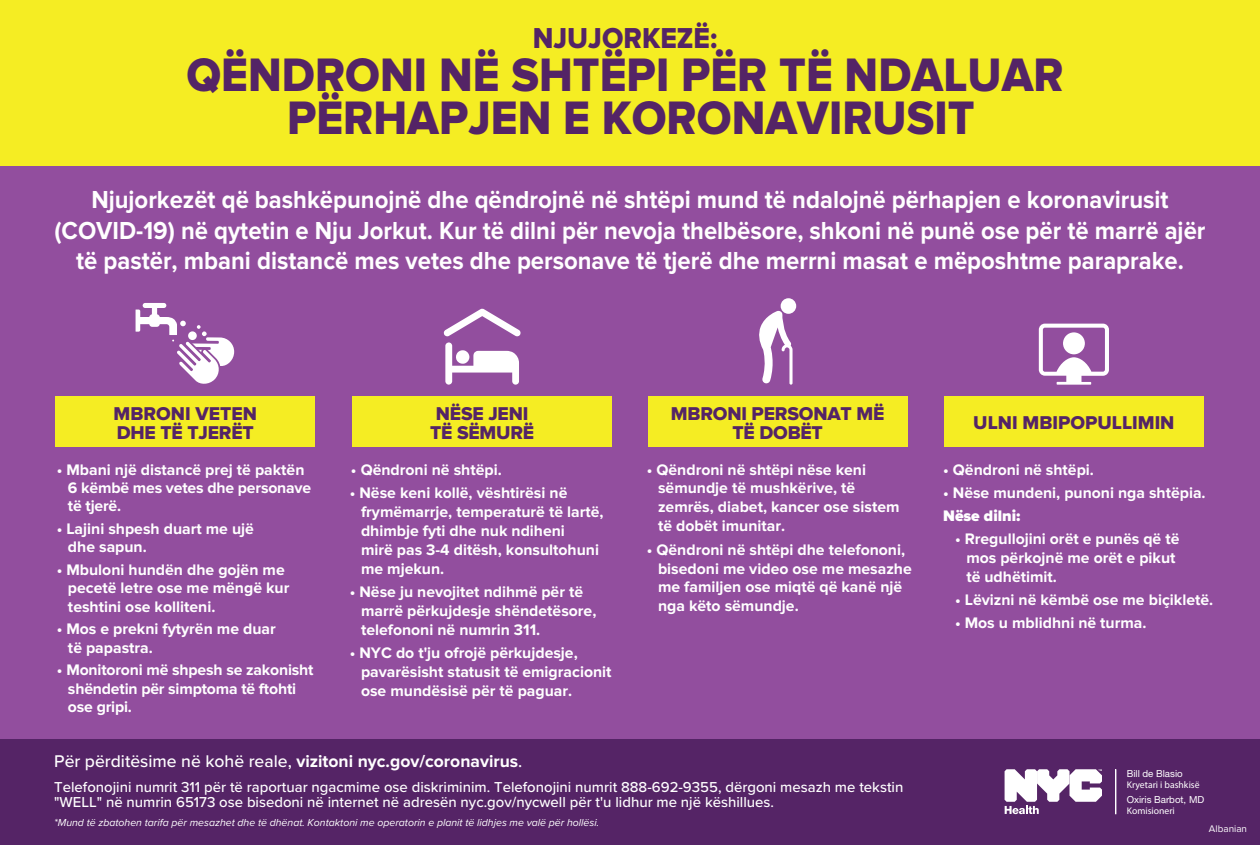
<style>
.page{position:relative;width:1260px;height:845px;background:#fff}
.page>*{position:absolute;margin:0;border:0;box-sizing:border-box;transform-origin:0 0}
.t1{font:48.65px/43.1px "Proxima Nova Extrabld";color:#542466;text-align:center;scale:.94 1}
.t2{font:29.93px "Proxima Nova Extrabld";color:#542466;scale:.94 1}
.t3{font:700 25.55px/30.6px "Proxima Nova";color:#fff;text-align:center;scale:.94 1}
.t4{font:19.25px/19.2px "Proxima Nova Extrabld";letter-spacing:-.01em;color:#542466;text-align:center}
.t5{font:500 17.5px "Proxima Nova";color:#fff}
.t6{font:700 15.75px/18.9px "Proxima Nova";color:#fff}
.t7{font:900 15.75px "Proxima Nova";color:#fff}
.t8{font:500 14.88px/14.9px "Proxima Nova";color:#fff}
.t9{font:italic 10.5px "Proxima Nova";color:#fff}
.t10{font:9.97px "Proxima Nova";color:#fff}
.t11{font:9.62px "Myriad Pro";color:#fff}
.t12{font:9.62px "Helvetica Neue LT Std";color:#fff}
.s1{font-weight:700}
</style>
<div class="page">
<div style="left:0;top:47px;width:1260px;height:748px;background:#924e9e"></div>
<div style="left:0;top:0;width:1260px;height:166px;background:#f5ed23"></div>
<div style="left:0;top:738px;width:1260px;height:106px;background:#552466"></div>
<div style="left:1115px;top:768px;width:1px;height:45px;border:1px solid #fff"></div>
<svg style="left:1005px;top:769px;width:97px;height:44px"></svg>
<svg style="left:136px;top:303px;width:99px;height:81px"></svg>
<div style="left:55px;top:396px;width:260px;height:51px;background:#f5ed23"></div>
<svg style="left:444px;top:308px;width:77px;height:76px"></svg>
<div style="left:352px;top:396px;width:260px;height:51px;background:#f5ed23"></div>
<svg style="left:1039px;top:323px;width:70px;height:61px"></svg>
<div style="left:1063px;top:332px;width:22px;height:22px;background:#fff;border-radius:50%"></div>
<div style="left:944px;top:396px;width:260px;height:51px;background:#f5ed23"></div>
<div style="left:648px;top:396px;width:260px;height:51px;background:#f5ed23"></div>
<svg style="left:759px;top:310px;width:34px;height:74px"></svg>
<div style="left:781px;top:298px;width:15px;height:16px;background:#fff;border-radius:50%"></div>
<h2 class="t2" style="left:533px;top:21px;width:198px">NJUJORKEZË:</h2>
<h1 class="t1" style="left:186px;top:55px;width:935px">QËNDRONI NË SHTËPI PËR TË NDALUAR<br>PËRHAPJEN E KORONAVIRUSIT</h1>
<p class="t3" style="left:55px;top:185px;width:1226px">Njujorkezët që bashkëpunojnë dhe qëndrojnë në shtëpi mund të ndalojnë përhapjen e koronavirusit (COVID-19) në qytetin e Nju Jorkut. Kur të dilni për nevoja thelbësore, shkoni në punë ose për të marrë ajër të pastër, mbani distancë mes vetes dhe personave të tjerë dhe merrni masat e mëposhtme paraprake.</p>
<p class="t4" style="left:114px;top:404px;width:145px;text-align:left">MBRONI VETEN<br>DHE TË TJERËT</p>
<p class="t6" style="left:68px;top:460px;width:245px;line-height:18.4px;text-indent:-11px">• Mbani një distancë prej të paktën<br>6 këmbë mes vetes dhe personave të tjerë.</p>
<p class="t6" style="left:68px;top:519px;width:187px;line-height:18.4px;text-indent:-11px">• Lajini shpesh duart me ujë dhe sapun.</p>
<p class="t6" style="left:68px;top:560px;width:223px;line-height:18.4px;text-indent:-11px">• Mbuloni hundën dhe gojën me pecetë letre ose me mëngë kur teshtini ose kolliteni.</p>
<p class="t6" style="left:68px;top:620px;width:209px;line-height:18.4px;text-indent:-11px">• Mos e prekni fytyrën me duar të papastra.</p>
<p class="t6" style="left:68px;top:661px;width:247px;line-height:18.4px;text-indent:-11px">• Monitoroni më shpesh se zakonisht shëndetin për simptoma të ftohti ose gripi.</p>
<p class="t4" style="left:430px;top:404px;width:106px">NËSE JENI<br>TË SËMURË</p>
<p class="t6" style="left:351px;top:460px;width:152px">• Qëndroni në shtëpi.</p>
<p class="t6" style="left:361px;top:483px;width:244px;text-indent:-11px">• Nëse keni kollë, vështirësi në frymëmarrje, temperaturë të lartë, dhimbje fyti dhe nuk ndiheni<br>mirë pas 3-4 ditësh, konsultohuni me mjekun.</p>
<p class="t6" style="left:361px;top:582px;width:237px;text-indent:-11px">• Nëse ju nevojitet ndihmë për të marrë përkujdesje shëndetësore, telefononi në numrin 311.</p>
<p class="t6" style="left:361px;top:643px;width:252px;text-indent:-11px">• NYC do t'ju ofrojë përkujdesje, pavarësisht statusit të emigracionit ose mundësisë për të paguar.</p>
<p class="t4" style="left:671px;top:404px;width:215px">MBRONI PERSONAT MË<br>TË DOBËT</p>
<p class="t6" style="left:658px;top:460px;width:243px;text-indent:-11px">• Qëndroni në shtëpi nëse keni sëmundje të mushkërive, të zemrës, diabet, kancer ose sistem të dobët imunitar.</p>
<p class="t6" style="left:658px;top:540px;width:255px;text-indent:-11px">• Qëndroni në shtëpi dhe telefononi, bisedoni me video ose me mesazhe me familjen ose miqtë që kanë një nga këto sëmundje.</p>
<p class="t5" style="left:54px;top:747px;width:470px">Për përditësime në kohë reale, <span class="s1">vizitoni nyc.gov/coronavirus</span>.</p>
<p class="t8" style="left:54px;top:778px;width:851px">Telefonojini numrit 311 për të raportuar ngacmime ose diskriminim. Telefonojini numrit 888-692-9355, dërgoni mesazh me tekstin "WELL" në numrin 65173 ose bisedoni në internet në adresën nyc.gov/nycwell për t'u lidhur me një këshillues.</p>
<p class="t9" style="left:54px;top:814px;width:546px">*Mund të zbatohen tarifa për mesazhet dhe të dhënat. Kontaktoni me operatorin e planit të lidhjes me valë për hollësi.</p>
<p class="t4" style="left:973px;top:413px;width:203px">ULNI MBIPOPULLIMIN</p>
<p class="t6" style="left:943px;top:460px;width:152px">• Qëndroni në shtëpi.</p>
<p class="t6" style="left:943px;top:483px;width:264px">• Nëse mundeni, punoni nga shtëpia.</p>
<p class="t7" style="left:943px;top:503px;width:79px">Nëse dilni:</p>
<p class="t6" style="left:966px;top:529px;width:215px;text-indent:-11px">• Rregullojini orët e punës që të mos përkojnë me orët e pikut të udhëtimit.</p>
<p class="t6" style="left:955px;top:590px;width:260px">• Lëvizni në këmbë ose me biçikletë.</p>
<p class="t6" style="left:955px;top:613px;width:193px">• Mos u mblidhni në turma.</p>
<p class="t12" style="left:1127px;top:767px;width:57px">Bill de Blasio</p>
<p class="t11" style="left:1127px;top:778px;width:74px">Kryetari i bashkisë</p>
<p class="t12" style="left:1127px;top:793px;width:79px">Oxiris Barbot, MD</p>
<p class="t11" style="left:1127px;top:804px;width:50px">Komisioneri</p>
<p class="t10" style="left:1209px;top:820px;width:40px">Albanian</p>
</div>
